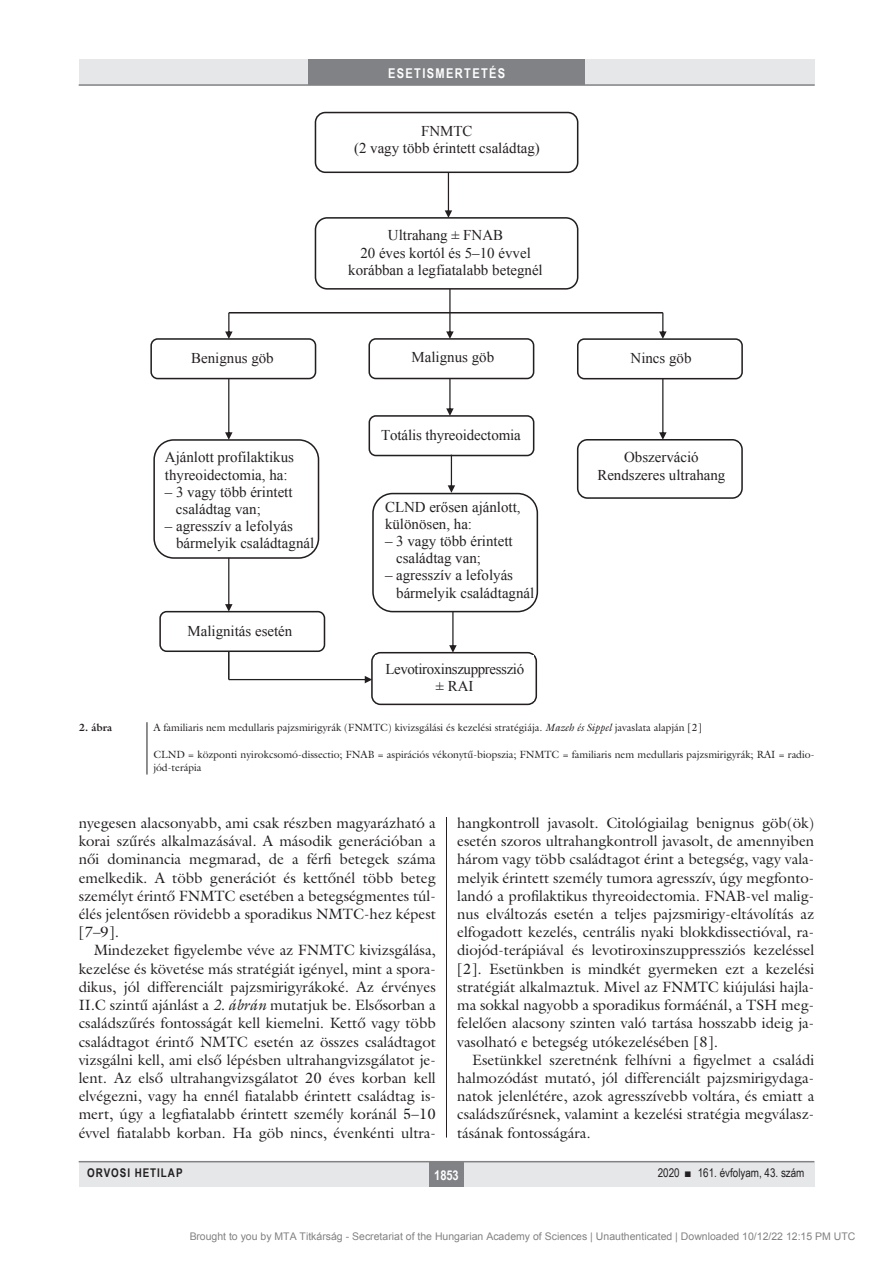
<style>
.page{position:relative;width:893px;height:1263px;background:#fff}
.page>*{position:absolute;margin:0;border:0;box-sizing:border-box;transform-origin:0 0}
.Body_Text{font:15px/18.1px "Galliard Reg";color:#231f20;text-align:justify}
.t1{font:15px/17.2px "Times New Roman";color:#231f20;text-align:center}
.t2{font:15px/17.2px "Times New Roman";letter-spacing:-.025em;color:#231f20;text-align:center}
.t3{font:700 13.5px "Arial Narrow";letter-spacing:.1em;color:#fff}
.t4{font:12px "Arial Narrow";color:#231f20}
.t5{font:700 12px "Arial Narrow";letter-spacing:.08em;color:#231f20}
.kepalairas2{font:10.5px/13.5px "Galliard Reg";color:#231f20}
.t6{font:10.5px "Arial";color:rgb(0 0 0/.5)}
.kepalairas1{font:700 10.5px "Galliard Reg";color:#231f20}
.s1{font-style:italic}
</style>
<div class="page">
<div style="left:79px;top:1161px;width:735px;height:25px;background:#e6e7e9"></div>
<div style="left:429px;top:1161px;width:34px;height:25px;background:#808285"></div>
<hr style="left:79px;top:1161px;width:735px;height:1px;background:#808285">
<div style="left:79px;top:60px;width:735px;height:25px;background:#e6e7e9"></div>
<div style="left:308px;top:60px;width:277px;height:25px;background:#808285"></div>
<hr style="left:79px;top:84px;width:736px;height:2px;background:#808285">
<hr style="left:446px;top:111px;width:1px;height:1026px;background:#231f20">
<div style="left:79px;top:111px;width:736px;height:611px;background:#fff"></div>
<div style="left:371px;top:652px;width:166px;height:53px;border:2px solid #231f20;border-radius:9px"></div>
<div style="left:315px;top:112px;width:263px;height:61px;border:2px solid #231f20;border-radius:10px"></div>
<div style="left:315px;top:217px;width:263px;height:73px;border:2px solid #231f20;border-radius:12px"></div>
<div style="left:368px;top:338px;width:166px;height:41px;border:2px solid #231f20;border-radius:7px"></div>
<div style="left:150px;top:338px;width:166px;height:41px;border:2px solid #231f20;border-radius:7px"></div>
<div style="left:577px;top:338px;width:166px;height:41px;border:2px solid #231f20;border-radius:7px"></div>
<div style="left:369px;top:415px;width:165px;height:41px;border:2px solid #231f20;border-radius:7px"></div>
<div style="left:372px;top:421px;width:160px;height:27px;background:#fff"></div>
<div style="left:375px;top:655px;width:159px;height:46px;background:#fff"></div>
<div style="left:372px;top:493px;width:166px;height:119px;border:2px solid #231f20;border-radius:20px"></div>
<div style="left:153px;top:439px;width:166px;height:120px;border:2px solid #231f20;border-radius:20px"></div>
<div style="left:577px;top:439px;width:166px;height:60px;border:2px solid #231f20;border-radius:10px"></div>
<div style="left:584px;top:443px;width:155px;height:45px;background:#fff"></div>
<svg style="left:445px;top:172px;width:7px;height:46px"></svg>
<svg style="left:446px;top:289px;width:8px;height:50px"></svg>
<hr style="left:229px;top:312px;width:434px;height:1px;background:#231f20">
<svg style="left:659px;top:313px;width:8px;height:26px"></svg>
<svg style="left:225px;top:313px;width:8px;height:26px"></svg>
<svg style="left:446px;top:378px;width:8px;height:38px"></svg>
<svg style="left:448px;top:455px;width:7px;height:38px"></svg>
<svg style="left:449px;top:612px;width:8px;height:41px"></svg>
<svg style="left:225px;top:378px;width:8px;height:62px"></svg>
<svg style="left:659px;top:378px;width:8px;height:62px"></svg>
<div style="left:159px;top:611px;width:166px;height:41px;border:2px solid #231f20;border-radius:7px"></div>
<svg style="left:225px;top:558px;width:8px;height:54px"></svg>
<hr style="left:228px;top:651px;width:2px;height:29px;background:#231f20">
<svg style="left:229px;top:676px;width:143px;height:7px"></svg>
<div style="left:79px;top:722px;width:736px;height:95px;background:#fff"></div>
<hr style="left:147px;top:722px;width:1px;height:52px;background:#231f20">
<p class="t3" style="left:388px;top:63px;width:119px">ESETISMERTETÉS</p>
<p class="t1" style="left:354px;top:122px;width:187px">FNMTC<br>(2 vagy több érintett családtag)</p>
<p class="t1" style="left:348px;top:227px;width:196px">Ultrahang ± FNAB<br>20 éves kortól és 5‒10 évvel korábban a legfiatalabb betegnél</p>
<p class="t1" style="left:191px;top:349px;width:84px">Benignus göb</p>
<p class="t1" style="left:412px;top:348px;width:84px">Malignus göb</p>
<p class="t1" style="left:631px;top:349px;width:62px">Nincs göb</p>
<p class="t1" style="left:165px;top:448px;width:131px">Ajánlott profilaktikus</p>
<p class="t1" style="left:165px;top:466px;width:124px">thyreoidectomia, ha:</p>
<p class="t1" style="left:165px;top:483px;width:129px">‒ 3 vagy több érintett</p>
<p class="t1" style="left:176px;top:500px;width:86px">családtag van;</p>
<p class="t1" style="left:165px;top:517px;width:130px">‒ agresszív a lefolyás</p>
<p class="t1" style="left:176px;top:534px;width:140px">bármelyik családtagnál</p>
<p class="t1" style="left:187px;top:622px;width:106px">Malignitás esetén</p>
<p class="t1" style="left:381px;top:426px;width:141px">Totális thyreoidectomia</p>
<p class="t1" style="left:385px;top:498px;width:137px">CLND erősen ajánlott,</p>
<p class="t1" style="left:385px;top:515px;width:89px">különösen, ha:</p>
<p class="t1" style="left:385px;top:532px;width:129px">‒ 3 vagy több érintett</p>
<p class="t1" style="left:396px;top:549px;width:86px">családtag van;</p>
<p class="t1" style="left:385px;top:567px;width:130px">‒ agresszív a lefolyás</p>
<p class="t1" style="left:396px;top:584px;width:140px">bármelyik családtagnál</p>
<p class="t2" style="left:385px;top:660px;width:140px">Levotiroxinszuppresszió ± RAI</p>
<p class="t1" style="left:597px;top:448px;width:130px">Obszerváció<br>Rendszeres ultrahang</p>
<p class="kepalairas1" style="left:79px;top:720px;width:35px">2. ábra</p>
<p class="kepalairas2" style="left:153px;top:720px;width:550px">A familiaris nem medullaris pajzsmirigyrák (FNMTC) kivizsgálási és kezelési stratégiája. <span class="s1">Mazeh és Sippel</span> javaslata alapján [2]</p>
<p class="kepalairas2" style="left:153px;top:747px;width:663px">CLND = központi nyirokcsomó-dissectio; FNAB = aspirációs vékonytű-biopszia; FNMTC = familiaris nem medullaris pajzsmirigyrák; RAI = radio&shy;jód-terápia</p>
<p class="Body_Text" style="left:79px;top:814px;width:359px">nyegesen alacsonyabb, ami csak részben magyarázható a korai szűrés alkalmazásával. A második generációban a női dominancia megmarad, de a férfi betegek száma emelkedik. A több generációt és kettőnél több beteg személyt érintő FNMTC esetében a betegségmentes túl&shy;élés jelentősen rövidebb a sporadikus NMTC-hez képest [7–9].</p>
<p class="Body_Text" style="left:79px;top:941px;width:359px;text-indent:15px">Mindezeket figyelembe véve az FNMTC kivizsgálása, kezelése és követése más stratégiát igényel, mint a spora&shy;dikus, jól differenciált pajzsmirigyrákoké. Az érvényes II.C szintű ajánlást a <span class="s1">2. ábrán</span> mutatjuk be. Elsősorban a családszűrés fontosságát kell kiemelni. Kettő vagy több családtagot érintő NMTC esetén az összes családtagot vizsgálni kell, ami első lépésben ultrahangvizsgálatot je&shy;lent. Az első ultrahangvizsgálatot 20 éves korban kell elvégezni, vagy ha ennél fiatalabb érintett családtag is&shy;mert, úgy a legfiatalabb érintett személy koránál 5–10 évvel fiatalabb korban. Ha göb nincs, évenkénti ultra-</p>
<p class="Body_Text" style="left:457px;top:814px;width:359px">hangkontroll javasolt. Citológiailag benignus göb(ök) esetén szoros ultrahangkontroll javasolt, de amennyiben három vagy több családtagot érint a betegség, vagy vala&shy;melyik érintett személy tumora agresszív, úgy megfonto&shy;landó a profilaktikus thyreoidectomia. FNAB-vel malig&shy;nus elváltozás esetén a teljes pajzsmirigy-eltávolítás az elfogadott kezelés, centrális nyaki blokkdissectióval, ra&shy;diojód-terápiával és levotiroxinszuppressziós kezeléssel [2]. Esetünkben is mindkét gyermeken ezt a kezelési stratégiát alkalmaztuk. Mivel az FNMTC kiújulási hajla&shy;ma sokkal nagyobb a sporadikus formáénál, a TSH meg&shy;felelően alacsony szinten való tartása hosszabb ideig ja&shy;vasolható e betegség utókezelésében [8].</p>
<p class="Body_Text" style="left:457px;top:1050px;width:359px;text-indent:15px">Esetünkkel szeretnénk felhívni a figyelmet a családi halmozódást mutató, jól differenciált pajzsmirigydaga&shy;natok jelenlétére, azok agresszívebb voltára, és emiatt a családszűrésnek, valamint a kezelési stratégia megválasz&shy;tásának fontosságára.</p>
<p class="t5" style="left:87px;top:1164px;width:97px">ORVOSI HETILAP</p>
<p class="t3" style="left:434px;top:1165px;width:26px">1853</p>
<p class="t4" style="left:658px;top:1164px;width:148px">2020 ■ 161. évfolyam, 43. szám</p>
<p class="t6" style="left:189px;top:1231px;width:668px">Brought to you by MTA Titkárság - Secretariat of the Hungarian Academy of Sciences | Unauthenticated | Downloaded 10/12/22 12:15 PM UTC</p>
</div>
